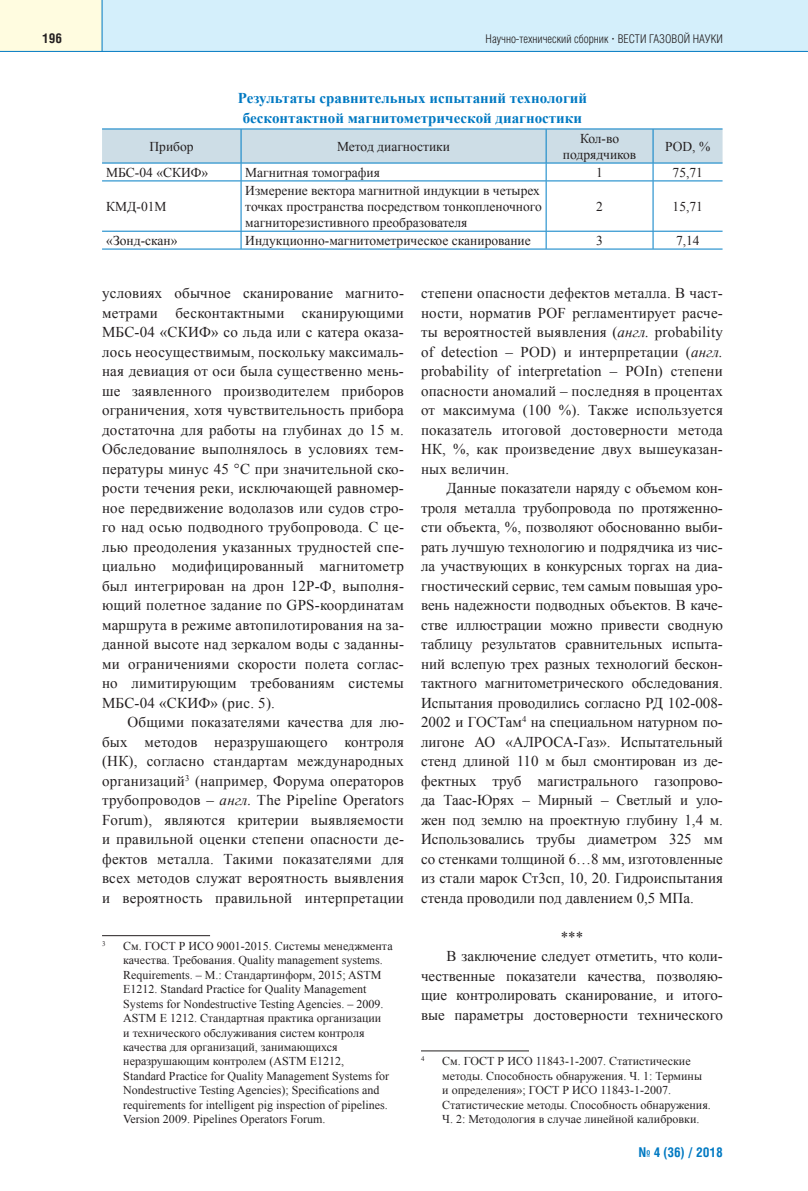
<style>
.page{position:relative;width:808px;height:1191px;background:#fff}
.page>*{position:absolute;margin:0;border:0;box-sizing:border-box;transform-origin:0 0}
.t1{font:15px/19.5px "Times New Roman";color:#231f20;text-align:justify}
.t2{font:700 15px/19.5px "Times New Roman";color:#0079c2;text-align:center}
.t3{font:13.5px/16.2px "Times New Roman";color:#231f20;text-align:center}
.t4{font:700 13.5px "Helios Cond";color:#0079c2}
.t5{font:700 13.5px "Helios Cond";color:#231f20}
.t6{font:12px/14.4px "Times New Roman";color:#231f20}
.t7{font:300 12px "Helios Cond";color:#231f20}
.t8{font:6.9px "Times New Roman";color:#231f20}
.s1{font-family:"Times New Roman";font-weight:700}
.s2{font-style:italic}
</style>
<div class="page">
<div style="left:102px;top:0;width:706px;height:51px;background:#d4effb"></div>
<div style="left:0;top:0;width:102px;height:51px;background:#fffce0"></div>
<hr style="left:0;top:51px;width:808px;height:1px;background:#0079c2">
<hr style="left:102px;top:0;width:1px;height:51px;background:#0079c2">
<hr style="left:102px;top:935px;width:108px;height:1px;background:#231f20">
<hr style="left:421px;top:1050px;width:108px;height:1px;background:#231f20">
<svg style="left:102px;top:130px;width:620px;height:50px"></svg>
<hr style="left:102px;top:180px;width:444px;height:1px;background:#007ec5">
<hr style="left:241px;top:181px;width:1px;height:50px;background:#007ec5">
<hr style="left:546px;top:180px;width:107px;height:1px;background:#007ec5">
<hr style="left:546px;top:181px;width:1px;height:50px;background:#007ec5">
<hr style="left:653px;top:180px;width:69px;height:1px;background:#007ec5">
<hr style="left:653px;top:181px;width:1px;height:50px;background:#007ec5">
<hr style="left:102px;top:231px;width:444px;height:1px;background:#007ec5">
<svg style="left:241px;top:231px;width:1px;height:18px"></svg>
<hr style="left:546px;top:231px;width:107px;height:1px;background:#007ec5">
<svg style="left:546px;top:231px;width:1px;height:18px"></svg>
<hr style="left:653px;top:231px;width:69px;height:1px;background:#007ec5">
<svg style="left:653px;top:231px;width:1px;height:18px"></svg>
<hr style="left:102px;top:249px;width:620px;height:1px;background:#007ec5">
<hr style="left:102px;top:129px;width:620px;height:1px;background:#007ec5">
<hr style="left:102px;top:163px;width:620px;height:1px;background:#007ec5">
<p class="t5" style="left:43px;top:33px;width:21px">196</p>
<p class="t7" style="left:486px;top:34px;width:239px">Научно-технический сборник <span class="s1">·</span> ВЕСТИ ГАЗОВОЙ НАУКИ</p>
<p class="t2" style="left:238px;top:88px;width:351px">Результаты сравнительных испытаний технологий бесконтактной магнитометрической диагностики</p>
<p class="t3" style="left:149px;top:138px;width:46px">Прибор</p>
<p class="t3" style="left:337px;top:138px;width:114px">Метод диагностики</p>
<p class="t3" style="left:563px;top:130px;width:75px">Кол-во подрядчиков</p>
<p class="t3" style="left:665px;top:138px;width:46px">POD, %</p>
<p class="t3" style="left:106px;top:164px;width:103px">МБС-04 «СКИФ»</p>
<p class="t3" style="left:245px;top:164px;width:136px">Магнитная томография</p>
<p class="t3" style="left:596px;top:164px;width:8px">1</p>
<p class="t3" style="left:673px;top:164px;width:32px">75,71</p>
<p class="t3" style="left:106px;top:198px;width:62px">КМД-01М</p>
<p class="t3" style="left:245px;top:182px;width:298px;text-align:left">Измерение вектора магнитной индукции в четырех точках пространства посредством тонкопленочного магниторезистивного преобразователя</p>
<p class="t3" style="left:596px;top:198px;width:8px">2</p>
<p class="t3" style="left:673px;top:198px;width:32px">15,71</p>
<p class="t3" style="left:106px;top:232px;width:73px">«Зонд-скан»</p>
<p class="t3" style="left:245px;top:232px;width:287px">Индукционно-магнитометрическое сканирование</p>
<p class="t3" style="left:596px;top:232px;width:8px">3</p>
<p class="t3" style="left:676px;top:232px;width:25px">7,14</p>
<p class="t1" style="left:102px;top:283px;width:303px">условиях обычное сканирование магнито&shy;метрами бесконтактными сканирующими МБС-04 «СКИФ» со льда или с катера оказа&shy;лось неосуществимым, поскольку максималь&shy;ная девиация от оси была существенно мень&shy;ше заявленного производителем приборов ограничения, хотя чувствительность прибора достаточна для работы на глубинах до 15 м.<br>Обследование выполнялось в условиях тем&shy;пературы минус 45 °С при значительной ско&shy;рости течения реки, исключающей равномер&shy;ное передвижение водолазов или судов стро&shy;го над осью подводного трубопровода. С це&shy;лью преодоления указанных трудностей спе&shy;циально модифицированный магнитометр был интегрирован на дрон 12Р-Ф, выполня&shy;ющий полетное задание по GPS-координатам маршрута в режиме автопилотирования на за&shy;данной высоте над зеркалом воды с заданны&shy;ми ограничениями скорости полета соглас&shy;но лимитирующим требованиям системы МБС-04 «СКИФ» (рис. 5).</p>
<p class="t1" style="left:102px;top:712px;width:303px;text-indent:26px">Общими показателями качества для лю&shy;бых методов неразрушающего контроля (НК), согласно стандартам международных организаций<sup>3</sup> (например, Форума операторов трубопроводов – <span class="s2">англ.</span> The Pipeline Operators Forum), являются критерии выявляемости и правильной оценки степени опасности де&shy;фектов металла. Такими показателями для всех методов служат вероятность выявления и вероятность правильной интерпретации</p>
<p class="t8" style="left:102px;top:940px;width:5px">3</p>
<p class="t6" style="left:123px;top:938px;width:271px">См. ГОСТ Р ИСО 9001-2015. Системы менеджмента качества. Требования. Quality management systems.<br>Requirements. – М.: Стандартинформ, 2015; ASTM E1212. Standard Practice for Quality Management Systems for Nondestructive Testing Agencies. – 2009.<br>ASTM E 1212. Стандартная практика организации<br>и технического обслуживания систем контроля качества для организаций, занимающихся неразрушающим контролем (ASTM E1212,<br>Standard Practice for Quality Management Systems for Nondestructive Testing Agencies); Specifications and requirements for intelligent pig inspection of pipelines.<br>Version 2009. Pipelines Operators Forum.</p>
<p class="t1" style="left:421px;top:283px;width:303px">степени опасности дефектов металла. В част&shy;ности, норматив POF регламентирует расче&shy;ты вероятностей выявления (<span class="s2">англ.</span> probability of detection – POD) и интерпретации (<span class="s2">англ. </span>probability of interpretation – POIn) степени опасности аномалий – последняя в процентах от максимума (100 %). Также используется показатель итоговой достоверности метода НК, %, как произведение двух вышеуказан&shy;ных величин.</p>
<p class="t1" style="left:421px;top:478px;width:303px;text-indent:26px">Данные показатели наряду с объемом кон&shy;троля металла трубопровода по протяженно&shy;сти объекта, %, позволяют обоснованно выби&shy;рать лучшую технологию и подрядчика из чис&shy;ла участвующих в конкурсных торгах на диа&shy;гностический сервис, тем самым повышая уро&shy;вень надежности подводных объектов. В каче&shy;стве иллюстрации можно привести сводную таблицу результатов сравнительных испыта&shy;ний вслепую трех разных технологий бескон&shy;тактного магнитометрического обследования.<br>Испытания проводились согласно РД 102-008- 2002 и ГОСТам<sup>4</sup> на специальном натурном по&shy;лигоне АО «АЛРОСА-Газ». Испытательный стенд длиной 110 м был смонтирован из де&shy;фектных труб магистрального газопрово&shy;да Таас-Юрях – Мирный – Светлый и уло&shy;жен под землю на проектную глубину 1,4 м.<br>Использовались трубы диаметром 325 мм со стенками толщиной 6…8 мм, изготовленные из стали марок Ст3сп, 10, 20. Гидроиспытания стенда проводили под давлением 0,5 МПа.</p>
<p class="t1" style="left:561px;top:927px;width:24px">***</p>
<p class="t1" style="left:446px;top:946px;width:278px">В заключение следует отметить, что коли-</p>
<p class="t1" style="left:421px;top:966px;width:303px">чественные показатели качества, позволяю-</p>
<p class="t1" style="left:421px;top:985px;width:303px">щие контролировать сканирование, и итого-</p>
<p class="t1" style="left:421px;top:1005px;width:303px">вые параметры достоверности технического</p>
<p class="t8" style="left:421px;top:1055px;width:5px">4</p>
<p class="t6" style="left:442px;top:1054px;width:270px">См. ГОСТ Р ИСО 11843-1-2007. Статистические методы. Способность обнаружения. Ч. 1: Термины и определения»; ГОСТ Р ИСО 11843-1-2007.<br>Статистические методы. Способность обнаружения.<br>Ч. 2: Методология в случае линейной калибровки.</p>
<p class="t4" style="left:639px;top:1147px;width:86px">№ 4 (36) / 2018</p>
</div>
